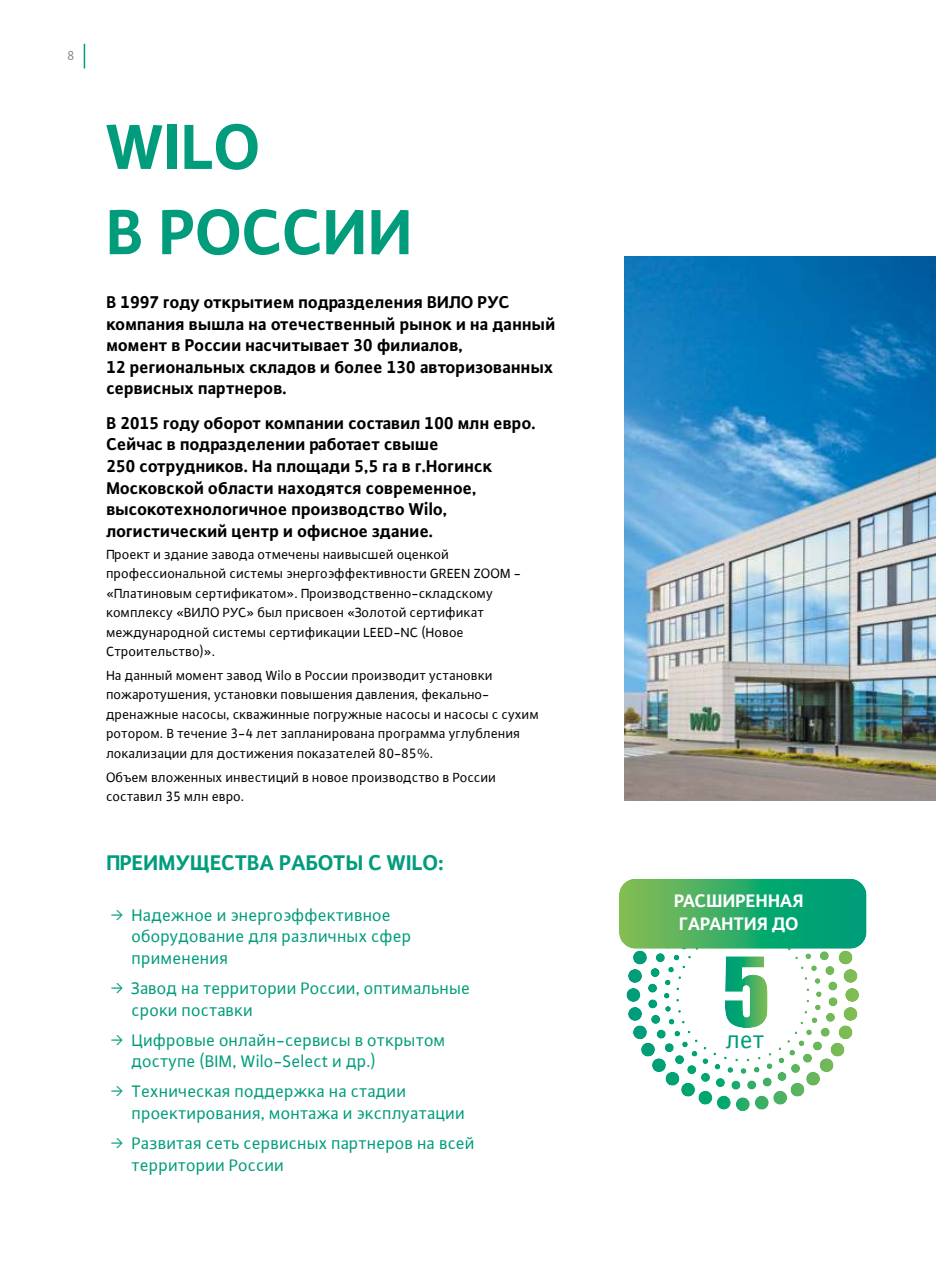
<style>
.page{position:relative;width:936px;height:1263px;background:#fff}
.page>*{position:absolute;margin:0;border:0;box-sizing:border-box;transform-origin:0 0}
.t1{font:700 67.5px/85.2px "WILO Plus Global";color:#009c7b}
.t2{font:25.95px "WILO Plus FM";color:#009b7a}
.t3{font:700 22.5px "WILO Plus Global";color:#009c7b}
.t4{font:700 19.05px/23px "WILO Plus FM";color:#fff}
.t5{font:700 18px/21.6px "WILO Plus Global";color:#000}
.t6{font:18px/21.6px "WILO Plus Global";color:#009c7b}
.t7{font:14.25px/19.5px "WILO Plus Global";color:#000}
.t8{font:13.5px "WILO Plus Global";color:#878786}
.s1{font-family:"WILO Pict"}
</style>
<div class="page">
<svg style="left:84px;top:44px;width:1px;height:24px"></svg>
<img style="left:624px;top:256px;width:311px;height:544px">
<img style="left:632px;top:949px;width:221px;height:27px">
<img style="left:724px;top:956px;width:43px;height:72px">
<img style="left:619px;top:879px;width:247px;height:70px">
<p class="t8" style="left:67px;top:51px;width:9px">8</p>
<h1 class="t1" style="left:106px;top:103px;width:308px">WILO<br>В РОССИИ</h1>
<p class="t5" style="left:106px;top:291px;width:450px">В 1997 году открытием подразделения ВИЛО РУС компания вышла на отечественный рынок и на данный момент в России насчитывает 30 филиалов,<br>12 региональных складов и более 130 авторизованных сервисных партнеров.</p>
<p class="t5" style="left:106px;top:412px;width:431px">В 2015 году оборот компании составил 100 млн евро.<br>Сейчас в подразделении работает свыше<br>250 сотрудников. На площади 5,5 га в г.Ногинск Московской области находятся современное, высокотехнологичное производство Wilo, логистический центр и офисное здание.</p>
<p class="t7" style="left:106px;top:544px;width:416px">Проект и здание завода отмечены наивысшей оценкой профессиональной системы энергоэффективности GREEN ZOOM - «Платиновым сертификатом». Производственно-складскому комплексу «ВИЛО РУС» был присвоен «Золотой сертификат международной системы сертификации LEED-NC (Новое Строительство)».</p>
<p class="t7" style="left:106px;top:665px;width:434px">На данный момент завод Wilo в России производит установки пожаротушения, установки повышения давления, фекально&shy;дренажные насосы, скважинные погружные насосы и насосы с сухим ротором. В течение 3-4 лет запланирована программа углубления локализации для достижения показателей 80-85%.</p>
<p class="t7" style="left:106px;top:767px;width:391px">Объем вложенных инвестиций в новое производство в России составил 35 млн евро.</p>
<h3 class="t3" style="left:106px;top:849px;width:339px">ПРЕИМУЩЕСТВА РАБОТЫ C WILO:</h3>
<p class="t6" style="left:132px;top:904px;width:281px;text-indent:-21px"><span class="s1">ƒ</span> Надежное и энергоэффективное оборудование для различных сфер применения</p>
<p class="t6" style="left:132px;top:977px;width:340px;text-indent:-21px"><span class="s1">ƒ</span> Завод на территории России, оптимальные сроки поставки</p>
<p class="t6" style="left:132px;top:1029px;width:315px;text-indent:-21px"><span class="s1">ƒ</span> Цифровые онлайн-сервисы в открытом доступе (BIM, Wilo-Select и др.)</p>
<p class="t6" style="left:132px;top:1080px;width:335px;text-indent:-21px"><span class="s1">ƒ</span> Техническая поддержка на стадии проектирования, монтажа и эксплуатации</p>
<p class="t6" style="left:132px;top:1132px;width:345px;text-indent:-21px"><span class="s1">ƒ</span> Развитая сеть сервисных партнеров на всей территории России</p>
<h3 class="t4" style="left:674px;top:888px;width:131px">РАСШИРЕННАЯ<br>ГАРАНТИЯ ДО</h3>
<h2 class="t2" style="left:726px;top:1023px;width:41px">лет</h2>
</div>
